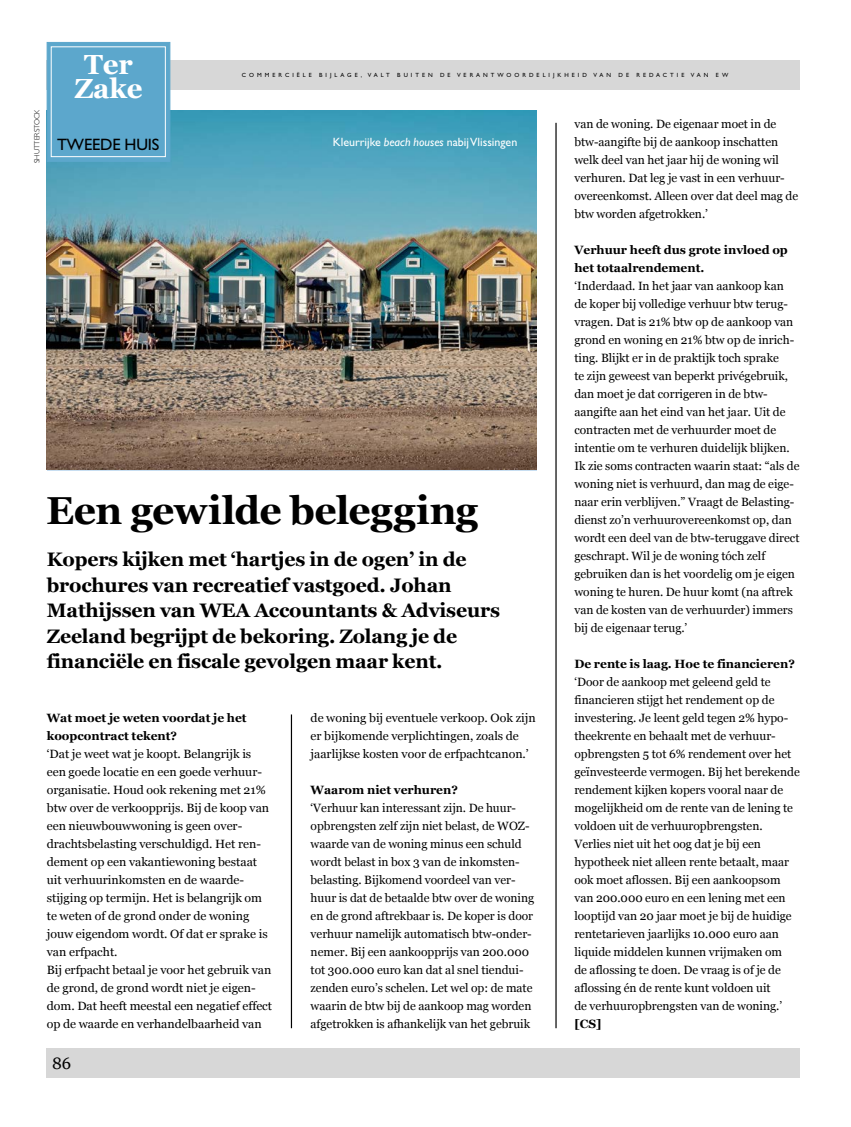
<style>
.page{position:relative;width:851px;height:1127px;background:#fff}
.page>*{position:absolute;margin:0;border:0;box-sizing:border-box;transform-origin:0 0}
.t1{font:700 39px "Georgia";letter-spacing:-.015em;color:#000}
.t2{font:700 27.6px "Georgia";letter-spacing:-.01em;color:#fff}
.t3{font:700 19.5px/25.5px "Georgia";letter-spacing:-.01em;color:#000}
.t4{font:16.5px "Gill Sans Std";letter-spacing:-.01em;color:#000}
.t5{font:16.5px "Georgia";color:#000}
.t6{font:12px/18px "Georgia";color:#000}
.t7{font:700 12px/18px "Georgia";color:#000}
.t8{font:12px "Gill Sans Std";color:#fff}
.t9{font:300 7.5px "Gill Sans Std";color:#000}
.t10{font:6px "Gill Sans Std";letter-spacing:.5em;color:#000}
.s1{font-style:italic}
</style>
<div class="page">
<hr style="left:291px;top:714px;width:1px;height:314px;background:#000">
<img style="left:47px;top:110px;width:489px;height:359px">
<hr style="left:555px;top:123px;width:1px;height:905px;background:#000">
<div style="left:47px;top:60px;width:752px;height:30px;background:#d7d7d7"></div>
<div style="left:47px;top:42px;width:123px;height:120px;background:#5ca7cc"></div>
<div style="left:51px;top:46px;width:115px;height:111px;border:1px solid #fff"></div>
<div style="left:47px;top:1048px;width:752px;height:30px;background:#d7d7d7"></div>
<h2 class="t2" style="left:84px;top:43px;width:50px">Ter</h2>
<p class="t10" style="left:242px;top:72px;width:488px">COMMERCIËLE BIJLAGE, VALT BUITEN DE VERANTWOORDELIJKHEID VAN DE REDACTIE VAN EW</p>
<h2 class="t2" style="left:74px;top:68px;width:69px">Zake</h2>
<h3 class="t4" style="left:57px;top:135px;width:104px">TWEEDE HUIS</h3>
<p class="t9" style="left:33px;top:163px;width:55px;rotate:-90deg">SHUTTERSTOCK</p>
<p class="t6" style="left:574px;top:114px;width:225px">van de woning. De eigenaar moet in de btw-aangifte bij de aankoop inschatten welk deel van het jaar hij de woning wil verhuren. Dat leg je vast in een verhuur&shy;overeenkomst. Alleen over dat deel mag de btw worden afgetrokken.’</p>
<p class="t7" style="left:574px;top:240px;width:215px">Verhuur heeft dus grote invloed op het totaalrendement.</p>
<p class="t6" style="left:574px;top:276px;width:226px">‘Inderdaad. In het jaar van aankoop kan<br>de koper bij volledige verhuur btw terug&shy;vragen. Dat is 21% btw op de aankoop van grond en woning en 21% btw op de inrich&shy;ting. Blijkt er in de praktijk toch sprake<br>te zijn geweest van beperkt privégebruik, dan moet je dat corrigeren in de btw&shy;aangifte aan het eind van het jaar. Uit de contracten met de verhuurder moet de intentie om te verhuren duidelijk blijken.<br>Ik zie soms contracten waarin staat: “als de woning niet is verhuurd, dan mag de eige&shy;naar erin verblijven.” Vraagt de Belasting&shy;dienst zo’n verhuurovereenkomst op, dan wordt een deel van de btw-teruggave direct geschrapt. Wil je de woning tóch zelf gebruiken dan is het voordelig om je eigen woning te huren. De huur komt (na aftrek van de kosten van de verhuurder) immers bij de eigenaar terug.’</p>
<p class="t7" style="left:574px;top:654px;width:222px">De rente is laag. Hoe te financieren?</p>
<p class="t6" style="left:574px;top:672px;width:227px">‘Door de aankoop met geleend geld te financieren stijgt het rendement op de investering. Je leent geld tegen 2% hypo&shy;theekrente en behaalt met de verhuur&shy;opbrengsten 5 tot 6% rendement over het geïnvesteerde vermogen. Bij het berekende rendement kijken kopers vooral naar de mogelijkheid om de rente van de lening te voldoen uit de verhuuropbrengsten.<br>Verlies niet uit het oog dat je bij een hypotheek niet alleen rente betaalt, maar ook moet aflossen. Bij een aankoopsom van 200.000 euro en een lening met een looptijd van 20 jaar moet je bij de huidige rentetarieven jaarlijks 10.000 euro aan liquide middelen kunnen vrijmaken om<br>de aflossing te doen. De vraag is of je de aflossing én de rente kunt voldoen uit<br>de verhuuropbrengsten van de woning.’</p>
<p class="t7" style="left:574px;top:1014px;width:29px">[CS]</p>
<p class="t8" style="left:333px;top:135px;width:186px">Kleurrijke <span class="s1">beach houses</span> nabij Vlissingen</p>
<h1 class="t1" style="left:46px;top:481px;width:433px">Een gewilde belegging</h1>
<h3 class="t3" style="left:47px;top:546px;width:454px">Kopers kijken met ‘hartjes in de ogen’ in de brochures van recreatief vastgoed. Johan Mathijssen van WEA Accountants &amp; Adviseurs Zeeland begrijpt de bekoring. Zolang je de financiële en fiscale gevolgen maar kent.</h3>
<p class="t6" style="left:310px;top:708px;width:226px">de woning bij eventuele verkoop. Ook zijn er bijkomende verplichtingen, zoals de jaarlijkse kosten voor de erfpachtcanon.’</p>
<p class="t7" style="left:310px;top:780px;width:149px">Waarom niet verhuren?</p>
<p class="t6" style="left:310px;top:798px;width:225px">‘Verhuur kan interessant zijn. De huur&shy;opbrengsten zelf zijn niet belast, de WOZ&shy;waarde van de woning minus een schuld wordt belast in box 3 van de inkomsten&shy;belasting. Bijkomend voordeel van ver&shy;huur is dat de betaalde btw over de woning en de grond aftrekbaar is. De koper is door verhuur namelijk automatisch btw-onder&shy;nemer. Bij een aankoopprijs van 200.000 tot 300.000 euro kan dat al snel tiendui&shy;zenden euro’s schelen. Let wel op: de mate waarin de btw bij de aankoop mag worden afgetrokken is afhankelijk van het gebruik</p>
<p class="t7" style="left:47px;top:708px;width:201px">Wat moet je weten voordat je het koopcontract tekent?</p>
<p class="t6" style="left:47px;top:744px;width:227px">‘Dat je weet wat je koopt. Belangrijk is een goede locatie en een goede verhuur&shy;organisatie. Houd ook rekening met 21% btw over de verkoopprijs. Bij de koop van een nieuwbouwwoning is geen over&shy;drachtsbelasting verschuldigd. Het ren&shy;dement op een vakantiewoning bestaat uit verhuurinkomsten en de waarde&shy;stijging op termijn. Het is belangrijk om te weten of de grond onder de woning jouw eigendom wordt. Of dat er sprake is van erfpacht.<br>Bij erfpacht betaal je voor het gebruik van de grond, de grond wordt niet je eigen&shy;dom. Dat heeft meestal een negatief effect op de waarde en verhandelbaarheid van</p>
<h3 class="t5" style="left:52px;top:1051px;width:21px">86</h3>
</div>
